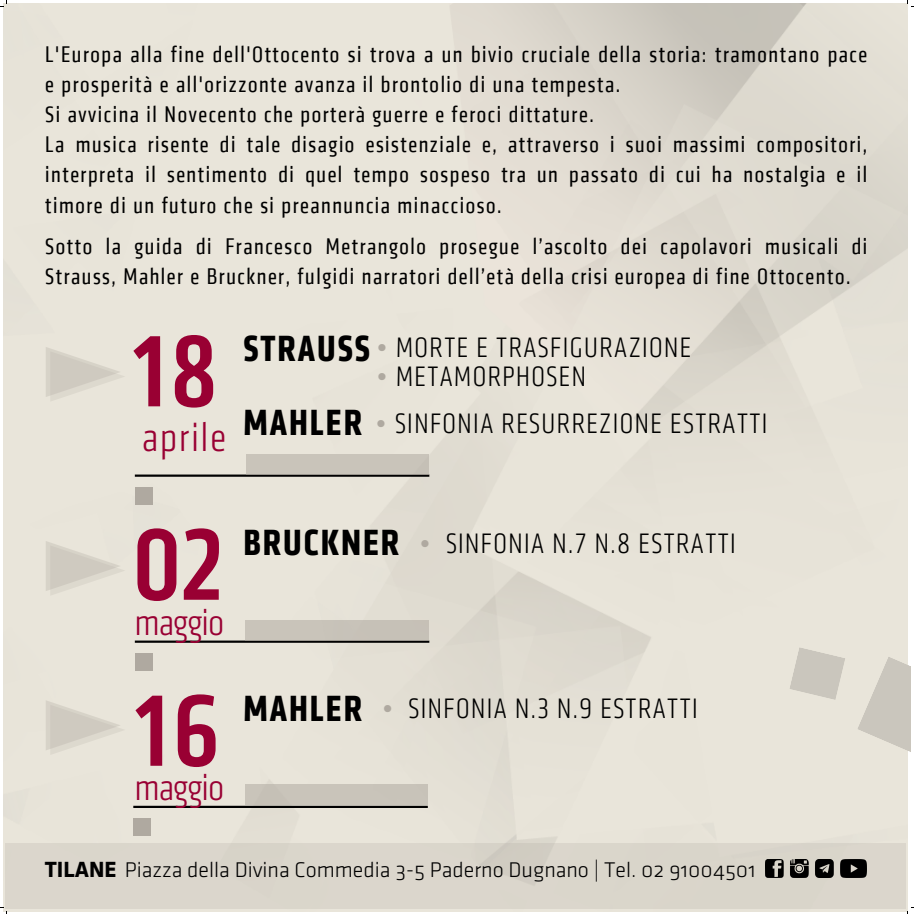
<style>
.page{position:relative;width:914px;height:914px;background:#fff}
.page>*{position:absolute;margin:0;border:0;box-sizing:border-box;transform-origin:0 0}
.t1{font:500 condensed 105.2px "Klavika Web";color:#903}
.t2{font:300 condensed 42px "Klavika";letter-spacing:.05em;color:#903}
.t3{font:300 condensed 38.8px "Klavika";letter-spacing:-.01em;color:#903}
.t4{font:700 condensed 37.84px/73.7px "Klavika";letter-spacing:.05em;color:#000}
.t5{font:300 condensed 29.2px "Klavika";letter-spacing:.05em;color:#000}
.t6{font:condensed 23.36px/30.1px "Klavika Web";letter-spacing:.07em;color:#000}
.t7{font:22px "Klavika Light OSF";color:#000}
.s1{color:#afa9a0}
.s2{font-family:"Klavika";font-weight:700;font-size:22.76px}
</style>
<div class="page">
<img style="left:3px;top:3px;width:904px;height:908px">
<svg style="left:789px;top:647px;width:56px;height:53px;background:#d4d0c6"></svg>
<svg style="left:857px;top:656px;width:54px;height:104px;background:#d7d3c9"></svg>
<svg style="left:0;top:0;width:8px;height:8px"></svg>
<svg style="left:0;top:907px;width:8px;height:6px"></svg>
<div style="left:5px;top:843px;width:900px;height:65px;background:#dbd6cc"></div>
<img style="left:765px;top:859px;width:101px;height:18px">
<svg style="left:46px;top:347px;width:79px;height:54px;background:#ddd8ce"></svg>
<hr style="left:135px;top:474px;width:294px;height:2px;background:#000">
<div style="left:246px;top:454px;width:183px;height:20px;background:#c9c4ba"></div>
<div style="left:135px;top:487px;width:17px;height:18px;background:#afa9a0"></div>
<hr style="left:135px;top:640px;width:294px;height:2px;background:#000">
<div style="left:245px;top:620px;width:184px;height:20px;background:#c7c3b9"></div>
<div style="left:135px;top:653px;width:17px;height:18px;background:#afa9a0"></div>
<svg style="left:46px;top:541px;width:79px;height:54px;background:#dcd8ce"></svg>
<hr style="left:133px;top:805px;width:295px;height:3px;background:#000">
<div style="left:245px;top:784px;width:182px;height:20px;background:#c9c4ba"></div>
<div style="left:133px;top:817px;width:18px;height:18px;background:#afa9a0"></div>
<svg style="left:46px;top:700px;width:79px;height:55px;background:#ddd8ce"></svg>
<p class="t6" style="left:45px;top:40px;width:823px">L'Europa alla fine dell'Ottocento si trova a un bivio cruciale della storia: tramontano pace e prosperità e all'orizzonte avanza il brontolio di una tempesta.<br>Si avvicina il Novecento che porterà guerre e feroci dittature.<br>La musica risente di tale disagio esistenziale e, attraverso i suoi massimi compositori, interpreta il sentimento di quel tempo sospeso tra un passato di cui ha nostalgia e il timore di un futuro che si preannuncia minaccioso.</p>
<p class="t6" style="left:45px;top:231px;width:823px">Sotto la guida di Francesco Metrangolo prosegue l’ascolto dei capolavori musicali di<br>Strauss, Mahler e Bruckner, fulgidi narratori dell’età della crisi europea di fine Ottocento.</p>
<h1 class="t1" style="left:133px;top:311px;width:86px">18</h1>
<h3 class="t4" style="left:243px;top:313px;width:128px">STRAUSS<br>MAHLER</h3>
<p class="t5" style="left:376px;top:331px;width:316px"><span class="s1">•</span> MORTE E TRASFIGURAZIONE</p>
<p class="t5" style="left:376px;top:360px;width:211px"><span class="s1">•</span> METAMORPHOSEN</p>
<p class="t5" style="left:375px;top:406px;width:393px"><span class="s1">•</span> SINFONIA RESURREZIONE ESTRATTI</p>
<h2 class="t2" style="left:142px;top:413px;width:85px">aprile</h2>
<h1 class="t1" style="left:133px;top:505px;width:91px">02</h1>
<p class="t5" style="left:419px;top:526px;width:318px"><span class="s1">•</span> SINFONIA N.7 N.8 ESTRATTI</p>
<h3 class="t4" style="left:243px;top:506px;width:157px">BRUCKNER</h3>
<h3 class="t3" style="left:135px;top:600px;width:91px">maggio</h3>
<h1 class="t1" style="left:135px;top:671px;width:86px">16</h1>
<h3 class="t4" style="left:243px;top:672px;width:120px">MAHLER</h3>
<h3 class="t3" style="left:135px;top:765px;width:91px">maggio</h3>
<p class="t5" style="left:382px;top:691px;width:317px"><span class="s1">•</span> SINFONIA N.3 N.9 ESTRATTI</p>
<p class="t7" style="left:45px;top:860px;width:712px"><span class="s2">TILANE</span> Piazza della Divina Commedia 3-5 Paderno Dugnano | Tel. 02 91004501</p>
</div>
